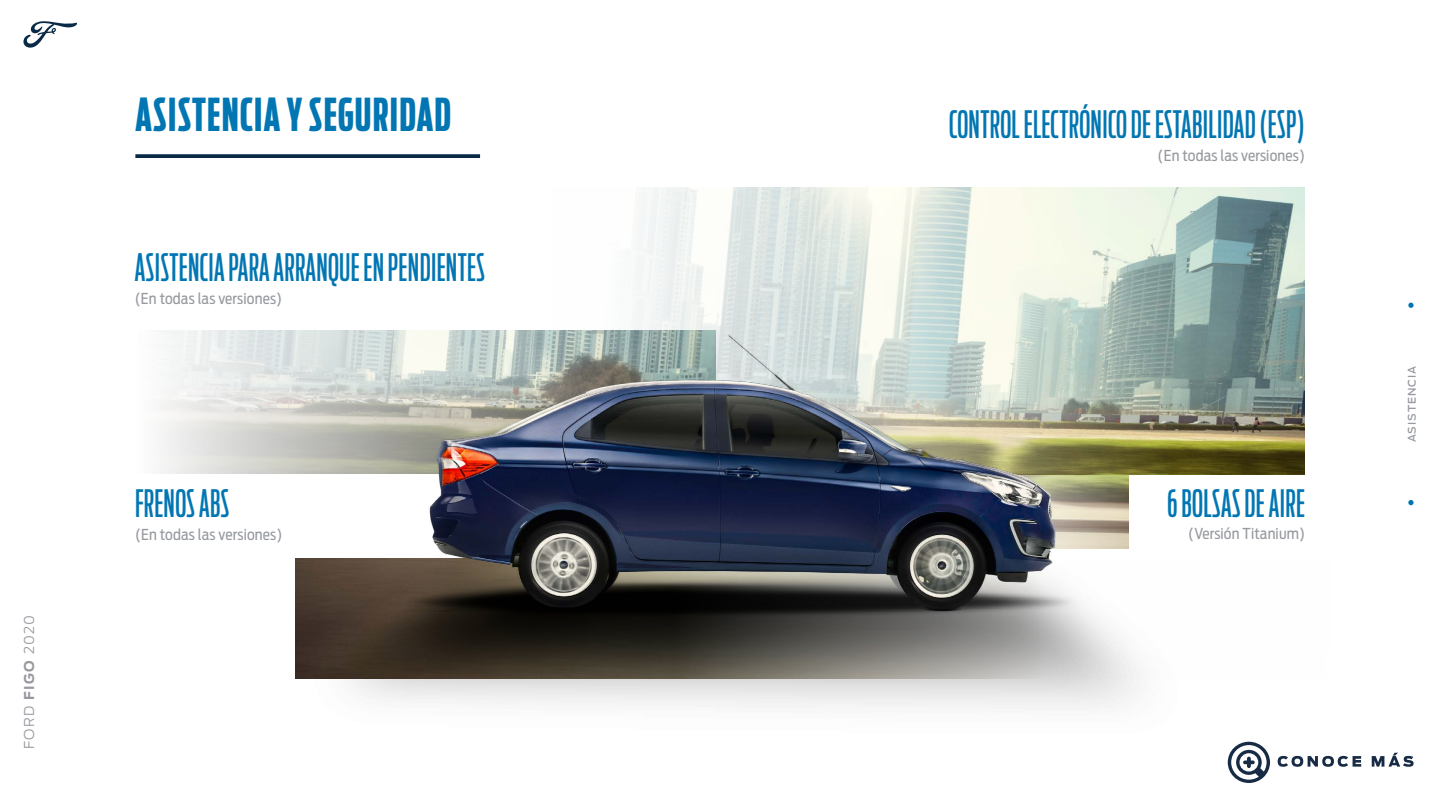
<style>
.page{position:relative;width:1440px;height:810px;background:#fff}
.page>*{position:absolute;margin:0;border:0;box-sizing:border-box;transform-origin:0 0}
.t1{font:700 45px "Ford Antenna Comp";letter-spacing:.03em;color:#0276b3}
.t2{font:37.5px "Ford Antenna Comp";letter-spacing:.01em;color:#0276b3}
.t3{font:15px "Ford Antenna Cond";letter-spacing:.01em;color:#969a9f}
.t4{font:300 13.5px "Ford Antenna";letter-spacing:.1em;color:#969a9f}
.t5{font:500 10.5px "Ford Antenna";letter-spacing:.1em;color:#969a9f}
.s1{font-weight:700}
</style>
<div class="page">
<svg style="left:135px;top:154px;width:345px;height:4px"></svg>
<img style="left:634px;top:188px;width:671px;height:115px">
<img style="left:161px;top:303px;width:1144px;height:462px">
<svg style="left:1408px;top:303px;width:6px;height:5px"></svg>
<svg style="left:1408px;top:500px;width:6px;height:5px"></svg>
<svg style="left:23px;top:21px;width:54px;height:27px"></svg>
<svg style="left:1278px;top:756px;width:83px;height:11px"></svg>
<svg style="left:1372px;top:753px;width:42px;height:14px"></svg>
<svg style="left:1228px;top:742px;width:42px;height:41px"></svg>
<p class="t4" style="left:18px;top:749px;width:136px;rotate:-90deg">FORD <span class="s1">FIGO</span> 2020</p>
<p class="t1" style="left:135px;top:76px;width:317px">ASISTENCIA Y SEGURIDAD</p>
<p class="t2" style="left:135px;top:236px;width:352px">ASISTENCIA PARA ARRANQUE EN PENDIENTES</p>
<p class="t3" style="left:135px;top:285px;width:149px">(En todas las versiones)</p>
<p class="t2" style="left:135px;top:473px;width:96px">FRENOS ABS</p>
<p class="t3" style="left:135px;top:522px;width:149px">(En todas las versiones)</p>
<p class="t2" style="left:949px;top:93px;width:357px">CONTROL ELECTRÓNICO DE ESTABILIDAD (ESP)</p>
<p class="t3" style="left:1158px;top:142px;width:149px">(En todas las versiones)</p>
<p class="t2" style="left:1167px;top:472px;width:139px">6 BOLSAS DE AIRE</p>
<p class="t3" style="left:1188px;top:521px;width:118px">(Versión Titanium)</p>
<p class="t5" style="left:1403px;top:442px;width:78px;rotate:-90deg">ASISTENCIA</p>
</div>
